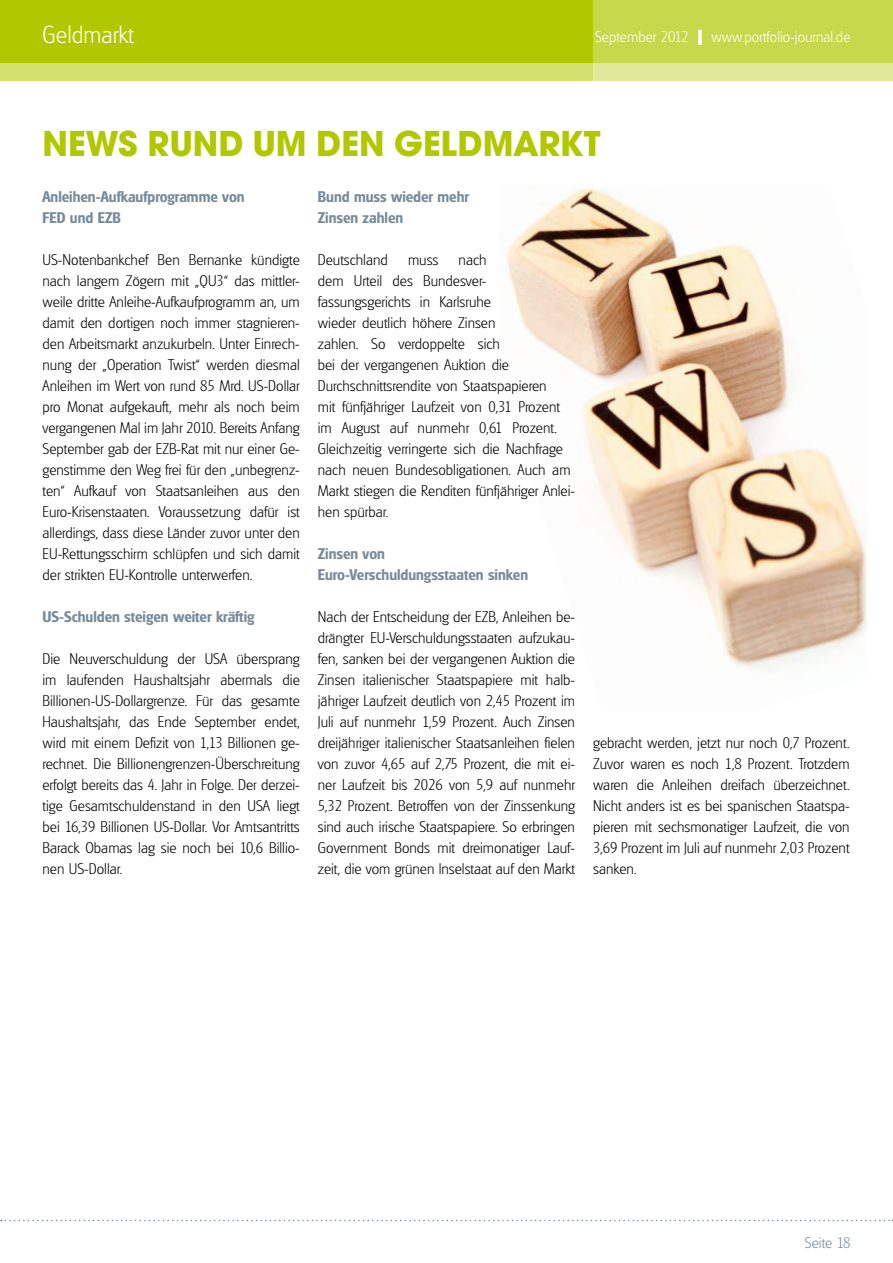
<style>
.page{position:relative;width:893px;height:1263px;background:#fff}
.page>*{position:absolute;margin:0;border:0;box-sizing:border-box;transform-origin:0 0}
.t1{font:700 37.5px "Avignon";color:#b1c800}
.t2{font:200 24px "Glasgow Serial";color:#fff}
.t3{font:200 15px/21px "Glasgow Serial";color:#000;text-align:justify}
.t4{font:700 15px/21px "Glasgow Serial";color:#788b9b}
.t5{font:200 15px "Glasgow Serial";color:#fff}
.t6{font:200 15px "Glasgow Serial";color:#788b9b}
.s1{font-weight:700;font-size:21px}
</style>
<div class="page">
<svg style="left:1px;top:1220px;width:892px;height:1px"></svg>
<img style="left:506px;top:188px;width:361px;height:482px">
<div style="left:0;top:0;width:893px;height:81px;background:#b1c800"></div>
<div style="left:0;top:64px;width:893px;height:17px;background:#d3e070"></div>
<svg style="left:593px;top:0;width:300px;height:81px;background:#cddb5d"></svg>
<h2 class="t2" style="left:43px;top:20px;width:93px">Geldmarkt</h2>
<p class="t5" style="left:595px;top:27px;width:257px">September 2012 <span class="s1">I</span> www.portfolio-journal.de</p>
<h1 class="t1" style="left:43px;top:120px;width:130px">NEWSRUND</h1>
<h1 class="t1" style="left:253px;top:120px;width:86px">UM DEN</h1>
<h1 class="t1" style="left:394px;top:120px;width:25px">GELDMARK</h1>
<h1 class="t1" style="left:584px;top:120px;width:18px">T</h1>
<p class="t4" style="left:43px;top:186px;width:204px">Anleihen-Aufkaufprogramme von<br>FED und EZB</p>
<p class="t3" style="left:43px;top:249px;width:259px">US-Notenbankchef Ben Bernanke kündigte nach langem Zögern mit „QU3“ das mittler&shy;weile dritte Anleihe-Aufkaufprogramm an, um damit den dortigen noch immer stagnieren&shy;den Arbeitsmarkt anzukurbeln. Unter Einrech&shy;nung der „Operation Twist“ werden diesmal Anleihen im Wert von rund 85 Mrd. US-Dollar pro Monat aufgekauft, mehr als noch beim vergangenen Mal im Jahr 2010. Bereits Anfang September gab der EZB-Rat mit nur einer Ge&shy;genstimme den Weg frei für den „unbegrenz&shy;ten“ Aufkauf von Staatsanleihen aus den Euro-Krisenstaaten. Voraussetzung dafür ist allerdings, dass diese Länder zuvor unter den EU-Rettungsschirm schlüpfen und sich damit der strikten EU-Kontrolle unterwerfen.</p>
<p class="t4" style="left:43px;top:606px;width:214px">US-Schulden steigen weiter kräftig</p>
<p class="t3" style="left:43px;top:648px;width:259px">Die Neuverschuldung der USA übersprang im laufenden Haushaltsjahr abermals die Billionen-US-Dollargrenze. Für das gesamte Haushaltsjahr, das Ende September endet, wird mit einem Defizit von 1,13 Billionen ge&shy;rechnet. Die Billionengrenzen-Überschreitung erfolgt bereits das 4. Jahr in Folge. Der derzei&shy;tige Gesamtschuldenstand in den USA liegt bei 16,39 Billionen US-Dollar. Vor Amtsantritts Barack Obamas lag sie noch bei 10,6 Billio&shy;nen US-Dollar.</p>
<p class="t4" style="left:318px;top:186px;width:153px">Bund muss wieder mehr<br>Zinsen zahlen</p>
<p class="t3" style="left:318px;top:249px;width:71px">Deutschland</p>
<p class="t3" style="left:408px;top:249px;width:32px">muss</p>
<p class="t3" style="left:318px;top:249px;width:259px;text-align:left;text-indent:141px">nach<br>dem Urteil des Bundesver&shy;fassungsgerichts in Karlsruhe<br>wieder deutlich höhere Zinsen<br>zahlen. So verdoppelte sich<br>bei der vergangenen Auktion die<br>Durchschnittsrendite von Staatspapieren<br>mit fünfjähriger Laufzeit von 0,31 Prozent im August auf nunmehr 0,61 Prozent.<br>Gleichzeitig verringerte sich die Nachfrage nach neuen Bundesobligationen. Auch am<br>Markt stiegen die Renditen fünfjähriger Anlei&shy;hen spürbar.</p>
<p class="t4" style="left:318px;top:543px;width:212px">Zinsen von<br>Euro-Verschuldungsstaaten sinken</p>
<p class="t3" style="left:318px;top:606px;width:259px">Nach der Entscheidung der EZB, Anleihen be&shy;drängter EU-Verschuldungsstaaten aufzukau&shy;fen, sanken bei der vergangenen Auktion die Zinsen italienischer Staatspapiere mit halb&shy;jähriger Laufzeit deutlich von 2,45 Prozent im Juli auf nunmehr 1,59 Prozent. Auch Zinsen dreijähriger italienischer Staatsanleihen fielen von zuvor 4,65 auf 2,75 Prozent, die mit ei&shy;ner Laufzeit bis 2026 von 5,9 auf nunmehr 5,32 Prozent. Betroffen von der Zinssenkung sind auch irische Staatspapiere. So erbringen Government Bonds mit dreimonatiger Lauf&shy;zeit, die vom grünen Inselstaat auf den Markt</p>
<p class="t3" style="left:593px;top:732px;width:258px">gebracht werden, jetzt nur noch 0,7 Prozent.<br>Zuvor waren es noch 1,8 Prozent. Trotzdem waren die Anleihen dreifach überzeichnet.<br>Nicht anders ist es bei spanischen Staatspa&shy;pieren mit sechsmonatiger Laufzeit, die von 3,69 Prozent im Juli auf nunmehr 2,03 Prozent sanken.</p>
<p class="t6" style="left:805px;top:1234px;width:47px">Seite 18</p>
</div>
